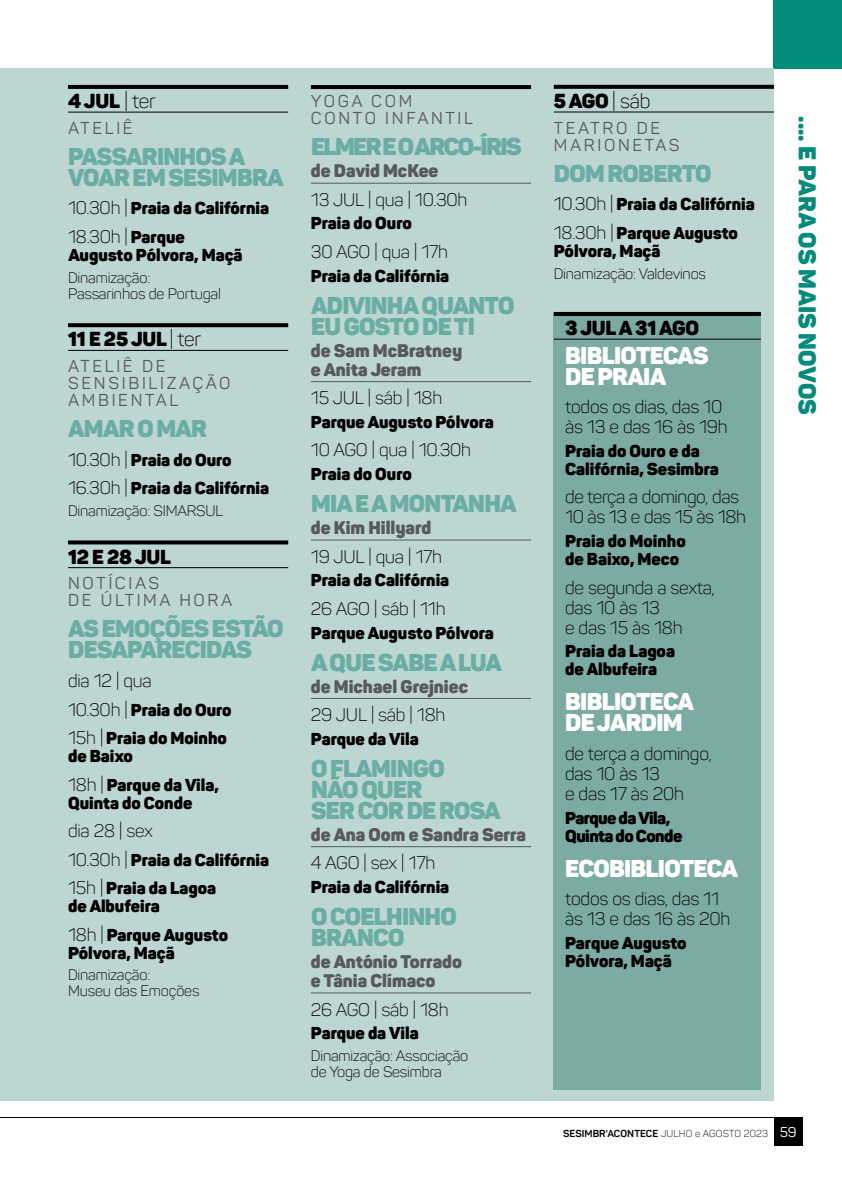
<style>
.page{position:relative;width:842px;height:1191px;background:#fff}
.page>*{position:absolute;margin:0;border:0;box-sizing:border-box;transform-origin:0 0}
.t1{font:24px/21px "Panton Black Caps";letter-spacing:-.03em;color:#6aada4}
.t2{font:24px/21px "Panton Black Caps";letter-spacing:-.03em;color:#fff}
.t3{font:900 24px "Panton";letter-spacing:.01em;color:#008b7a}
.t4{font:24px "Panton Black Caps";letter-spacing:-.065em;color:#6aada4}
.t5{font:20px "Panton Black Caps";letter-spacing:-.01em;color:#000}
.t6{font:300 18px/20px "Panton";letter-spacing:-.01em;color:#000}
.t7{font:900 18px/19px "Panton";color:#58595b}
.t8{font:900 17px/28.6px "Panton";color:#000}
.t9{font:17px/17px "Panton";letter-spacing:.16em;color:#58595b}
.t10{font:900 17px/18px "Panton";letter-spacing:-.03em;color:#000}
.t11{font:300 15px/16px "Panton";letter-spacing:-.01em;color:#000}
.t12{font:700 10px "Panton";letter-spacing:.01em;color:#000}
.s1{font-family:"Panton";font-weight:300}
.s2{font-weight:300;font-size:18px}
.s3{font-weight:900;font-size:17px}
.s4{font-weight:300}
.s5{font-weight:400;font-size:14px;color:#fff}
</style>
<div class="page">
<hr style="left:0;top:1117px;width:802px;height:1px;background:#000">
<div style="left:774px;top:1117px;width:28px;height:28px;background:#000"></div>
<div style="left:774px;top:0;width:68px;height:68px;background:#008b7a"></div>
<div style="left:0;top:68px;width:774px;height:1032px;background:#bed6d2"></div>
<svg style="left:68px;top:85px;width:220px;height:4px"></svg>
<hr style="left:68px;top:112px;width:220px;height:1px;background:#000">
<svg style="left:68px;top:323px;width:220px;height:4px"></svg>
<hr style="left:68px;top:350px;width:220px;height:1px;background:#000">
<svg style="left:68px;top:540px;width:220px;height:4px"></svg>
<hr style="left:68px;top:567px;width:220px;height:1px;background:#000">
<div style="left:554px;top:314px;width:207px;height:776px;background:#7baba3"></div>
<hr style="left:554px;top:312px;width:207px;height:4px;background:#000">
<hr style="left:554px;top:339px;width:207px;height:1px;background:#000">
<hr style="left:311px;top:85px;width:220px;height:4px;background:#000">
<hr style="left:311px;top:183px;width:220px;height:1px;background:#58595b">
<hr style="left:311px;top:381px;width:220px;height:1px;background:#58595b">
<hr style="left:311px;top:540px;width:220px;height:1px;background:#58595b">
<hr style="left:311px;top:698px;width:220px;height:1px;background:#58595b">
<hr style="left:311px;top:846px;width:220px;height:1px;background:#58595b">
<hr style="left:311px;top:992px;width:220px;height:1px;background:#58595b">
<svg style="left:554px;top:85px;width:220px;height:4px"></svg>
<hr style="left:554px;top:111px;width:220px;height:1px;background:#000">
<p class="t5" style="left:68px;top:88px;width:89px">4 JUL <span class="s1">| ter</span></p>
<p class="t9" style="left:68px;top:119px;width:66px">ATELIÊ</p>
<h1 class="t1" style="left:68px;top:146px;width:217px">PASSARINHOS A<br>VOAR EM SESIMBRA</h1>
<p class="t8" style="left:68px;top:194px;width:203px"><span class="s2">10.30h |</span> Praia da Califórnia</p>
<p class="t6" style="left:68px;top:227px;width:118px">18.30h | <span class="s3">Parque</span></p>
<p class="t8" style="left:68px;top:240px;width:176px">Augusto Pólvora, Maçã</p>
<p class="t11" style="left:68px;top:269px;width:154px">Dinamização:<br>Passarinhos de Portugal</p>
<p class="t5" style="left:68px;top:326px;width:135px">11 E 25 JUL <span class="s1">| ter</span></p>
<p class="t9" style="left:68px;top:357px;width:164px">ATELIÊ DE<br>SENSIBILIZAÇÃO<br>AMBIENTAL</p>
<h1 class="t1" style="left:68px;top:418px;width:140px">AMAR O MAR</h1>
<p class="t8" style="left:68px;top:445px;width:203px"><span class="s2">10.30h |</span> Praia do Ouro<br><span class="s2">16.30h |</span> Praia da Califórnia</p>
<p class="t11" style="left:68px;top:502px;width:157px">Dinamização: SIMARSUL</p>
<p class="t5" style="left:68px;top:544px;width:104px">12 E 28 JUL</p>
<p class="t9" style="left:68px;top:575px;width:166px">NOTÍCIAS<br>DE ÚLTIMA HORA</p>
<h1 class="t1" style="left:68px;top:618px;width:217px">AS EMOÇÕES ESTÃO<br>DESAPARECIDAS</h1>
<p class="t6" style="left:68px;top:670px;width:85px">dia 12 | qua</p>
<p class="t8" style="left:68px;top:695px;width:165px"><span class="s2">10.30h |</span> Praia do Ouro<br><span class="s2">15h |</span> Praia do Moinho</p>
<p class="t8" style="left:68px;top:741px;width:152px">de Baixo<br><span class="s2">18h |</span> Parque da Vila,</p>
<p class="t8" style="left:68px;top:788px;width:126px">Quinta do Conde</p>
<p class="t6" style="left:68px;top:820px;width:86px">dia 28 | sex</p>
<p class="t8" style="left:68px;top:845px;width:203px"><span class="s2">10.30h |</span> Praia da Califórnia<br><span class="s2">15h |</span> Praia da Lagoa</p>
<p class="t8" style="left:68px;top:891px;width:162px">de Albufeira<br><span class="s2">18h |</span> Parque Augusto</p>
<p class="t8" style="left:68px;top:938px;width:108px">Pólvora, Maçã</p>
<p class="t11" style="left:68px;top:967px;width:133px">Dinamização:<br>Museu das Emoções</p>
<p class="t9" style="left:311px;top:93px;width:163px">YOGA COM<br>CONTO INFANTIL</p>
<h1 class="t4" style="left:311px;top:131px;width:212px">ELMER E O ARCO-ÍRIS</h1>
<p class="t7" style="left:311px;top:161px;width:129px">de David McKee</p>
<p class="t6" style="left:311px;top:189px;width:158px">13 JUL | qua | 10.30h</p>
<p class="t8" style="left:311px;top:209px;width:102px">Praia do Ouro</p>
<p class="t6" style="left:311px;top:242px;width:139px">30 AGO | qua | 17h</p>
<p class="t8" style="left:311px;top:261px;width:140px">Praia da Califórnia</p>
<h1 class="t1" style="left:311px;top:294px;width:205px">ADIVINHA QUANTO<br>EU GOSTO DE TI</h1>
<p class="t7" style="left:311px;top:340px;width:153px">de Sam McBratney e Anita Jeram</p>
<p class="t6" style="left:311px;top:388px;width:133px">15 JUL | sáb | 18h</p>
<p class="t8" style="left:311px;top:407px;width:184px">Parque Augusto Pólvora</p>
<p class="t6" style="left:311px;top:440px;width:162px">10 AGO | qua | 10.30h</p>
<p class="t8" style="left:311px;top:459px;width:102px">Praia do Ouro</p>
<h1 class="t1" style="left:311px;top:493px;width:207px">MIA E A MONTANHA</h1>
<p class="t7" style="left:311px;top:518px;width:122px">de Kim Hillyard</p>
<p class="t6" style="left:311px;top:546px;width:133px">19 JUL | qua | 17h</p>
<p class="t8" style="left:311px;top:566px;width:140px">Praia da Califórnia</p>
<p class="t6" style="left:311px;top:598px;width:136px">26 AGO | sáb | 11h</p>
<p class="t8" style="left:311px;top:618px;width:184px">Parque Augusto Pólvora</p>
<h1 class="t1" style="left:311px;top:651px;width:193px">A QUE SABE A LUA</h1>
<p class="t7" style="left:311px;top:676px;width:159px">de Michael Grejniec</p>
<p class="t6" style="left:311px;top:704px;width:136px">29 JUL | sáb | 18h</p>
<p class="t8" style="left:311px;top:724px;width:109px">Parque da Vila</p>
<h1 class="t1" style="left:311px;top:757px;width:191px">O FLAMINGO<br>NÃO QUER<br>SER COR DE ROSA</h1>
<p class="t7" style="left:311px;top:824px;width:217px">de Ana Oom e Sandra Serra</p>
<p class="t6" style="left:311px;top:853px;width:126px">4 AGO | sex | 17h</p>
<p class="t8" style="left:311px;top:872px;width:140px">Praia da Califórnia</p>
<h1 class="t1" style="left:311px;top:905px;width:147px">O COELHINHO<br>BRANCO</h1>
<p class="t7" style="left:311px;top:952px;width:153px">de António Torrado e Tânia Clímaco</p>
<p class="t6" style="left:311px;top:999px;width:139px">26 AGO | sáb | 18h</p>
<p class="t8" style="left:311px;top:1018px;width:109px">Parque da Vila</p>
<p class="t11" style="left:311px;top:1047px;width:159px">Dinamização: Associação de Yoga de Sesimbra</p>
<p class="t5" style="left:554px;top:88px;width:98px">5 AGO <span class="s1">| sáb</span></p>
<p class="t9" style="left:554px;top:119px;width:127px">TEATRO DE<br>MARIONETAS</p>
<h1 class="t1" style="left:554px;top:162px;width:159px">DOM ROBERTO</h1>
<p class="t8" style="left:554px;top:190px;width:203px"><span class="s2">10.30h |</span> Praia da Califórnia<br><span class="s2">18.30h |</span> Parque Augusto</p>
<p class="t8" style="left:554px;top:236px;width:108px">Pólvora, Maçã</p>
<p class="t11" style="left:554px;top:265px;width:154px">Dinamização: Valdevinos</p>
<p class="t5" style="left:565px;top:315px;width:136px">3 JUL A 31 AGO</p>
<h1 class="t2" style="left:565px;top:344px;width:145px">BIBLIOTECAS<br>DE PRAIA</h1>
<p class="t6" style="left:565px;top:397px;width:164px">todos os dias, das 10 às 13 e das 16 às 19h</p>
<p class="t8" style="left:565px;top:441px;width:155px;line-height:18px">Praia do Ouro e da<br>Califórnia, Sesimbra</p>
<p class="t6" style="left:565px;top:487px;width:182px">de terça a domingo, das<br>10 às 13 e das 15 às 18h</p>
<p class="t8" style="left:565px;top:532px;width:122px;line-height:18px">Praia do Moinho de Baixo, Meco</p>
<p class="t6" style="left:565px;top:577px;width:151px">de segunda a sexta, das 10 às 13<br>e das 15 às 18h</p>
<p class="t8" style="left:565px;top:642px;width:111px;line-height:18px">Praia da Lagoa de Albufeira</p>
<h1 class="t2" style="left:565px;top:691px;width:130px">BIBLIOTECA<br>DE JARDIM</h1>
<p class="t6" style="left:565px;top:743px;width:148px">de terça a domingo, das 10 às 13<br>e das 17 às 20h</p>
<p class="t10" style="left:565px;top:808px;width:119px">Parque da Vila,<br>Quinta do Conde</p>
<h1 class="t2" style="left:565px;top:857px;width:174px">ECOBIBLIOTECA</h1>
<p class="t6" style="left:565px;top:889px;width:167px">todos os dias, das 11 às 13 e das 16 às 20h</p>
<p class="t8" style="left:565px;top:933px;width:123px;line-height:18px">Parque Augusto<br>Pólvora, Maçã</p>
<h1 class="t3" style="left:823px;top:116px;width:300px;rotate:90deg">.... E PARA OS MAIS NOVOS</h1>
<p class="t12" style="left:563px;top:1127px;width:235px">SESIMBR'ACONTECE <span class="s4">JULHO e AGOSTO 2023</span> <span class="s5">59</span></p>
</div>
